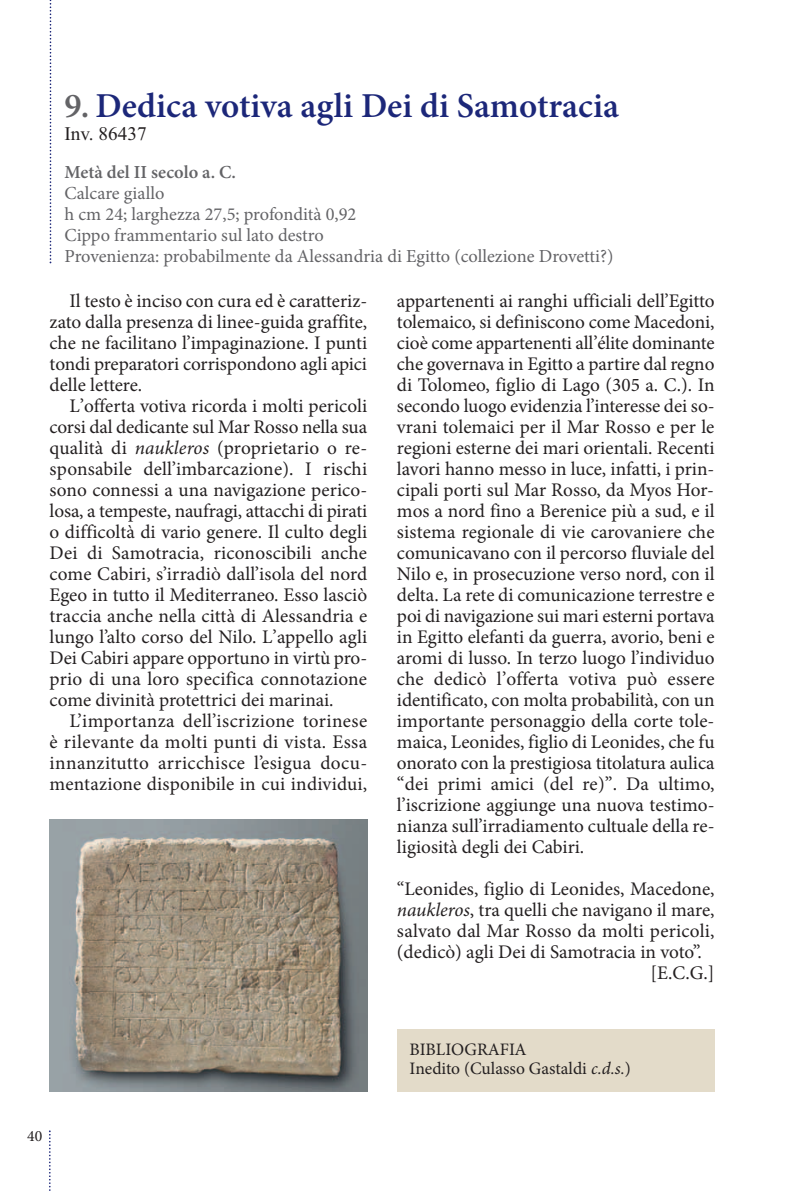
<style>
.page{position:relative;width:794px;height:1191px;background:#fff}
.page>*{position:absolute;margin:0;border:0;box-sizing:border-box;transform-origin:0 0}
.t1{font:600 35px "Minion Pro";color:#1c2779}
.t2{font:19.25px/21px "Minion Pro";color:#231f20;text-align:justify}
.t3{font:19.25px "Times New Roman";color:#231f20}
.t4{font:18.38px/21px "Minion Pro";color:#636366}
.t5{font:600 18.38px "Minion Pro";color:#636366}
.t6{font:17.5px/18.4px "Minion Pro";color:#231f20}
.t7{font:15.75px "Minion Pro";color:#231f20}
.s1{color:#636366}
.s2{font-style:italic}
</style>
<div class="page">
<div style="left:397px;top:1029px;width:317px;height:62px;background:#e3dbc9"></div>
<svg style="left:49px;top:1130px;width:2px;height:61px"></svg>
<svg style="left:50px;top:0;width:1px;height:263px"></svg>
<img style="left:50px;top:819px;width:317px;height:272px">
<h1 class="t1" style="left:64px;top:92px;width:556px"><span class="s1">9.</span> Dedica votiva agli Dei di Samotracia</h1>
<p class="t3" style="left:64px;top:122px;width:84px">Inv. 86437</p>
<p class="t5" style="left:64px;top:165px;width:173px">Metà del II secolo a. C.</p>
<p class="t4" style="left:64px;top:185px;width:550px">Calcare giallo<br>h cm 24; larghezza 27,5; profondità 0,92<br>Cippo frammentario sul lato destro<br>Provenienza: probabilmente da Alessandria di Egitto (collezione Drovetti?)</p>
<p class="t2" style="left:50px;top:292px;width:319px;text-indent:20px">Il testo è inciso con cura ed è caratteriz&shy;zato dalla presenza di linee-guida graffite, che ne facilitano l’impaginazione. I punti tondi preparatori corrispondono agli apici delle lettere.</p>
<p class="t2" style="left:50px;top:397px;width:319px;text-indent:20px">L’offerta votiva ricorda i molti pericoli corsi dal dedicante sul Mar Rosso nella sua qualità di <span class="s2">naukleros</span> (proprietario o re&shy;sponsabile dell’imbarcazione). I rischi sono connessi a una navigazione perico&shy;losa, a tempeste, naufragi, attacchi di pirati o difficoltà di vario genere. Il culto degli Dei di Samotracia, riconoscibili anche come Cabiri, s’irradiò dall’isola del nord Egeo in tutto il Mediterraneo. Esso lasciò traccia anche nella città di Alessandria e lungo l’alto corso del Nilo. L’appello agli Dei Cabiri appare opportuno in virtù pro&shy;prio di una loro specifica connotazione come divinità protettrici dei marinai.</p>
<p class="t2" style="left:50px;top:712px;width:319px;text-indent:20px">L’importanza dell’iscrizione torinese è rilevante da molti punti di vista. Essa innanzitutto arricchisce l’esigua docu&shy;mentazione disponibile in cui individui,</p>
<p class="t2" style="left:397px;top:292px;width:319px">appartenenti ai ranghi ufficiali dell’Egitto tolemaico, si definiscono come Macedoni, cioè come appartenenti all’élite dominante che governava in Egitto a partire dal regno di Tolomeo, figlio di Lago (305 a. C.). In secondo luogo evidenzia l’interesse dei so&shy;vrani tolemaici per il Mar Rosso e per le regioni esterne dei mari orientali. Recenti lavori hanno messo in luce, infatti, i prin&shy;cipali porti sul Mar Rosso, da Myos Hor&shy;mos a nord fino a Berenice più a sud, e il sistema regionale di vie carovaniere che comunicavano con il percorso fluviale del Nilo e, in prosecuzione verso nord, con il delta. La rete di comunicazione terrestre e poi di navigazione sui mari esterni portava in Egitto elefanti da guerra, avorio, beni e aromi di lusso. In terzo luogo l’individuo che dedicò l’offerta votiva può essere identificato, con molta probabilità, con un importante personaggio della corte tole&shy;maica, Leonides, figlio di Leonides, che fu onorato con la prestigiosa titolatura aulica “dei primi amici (del re)”. Da ultimo, l’iscrizione aggiunge una nuova testimo&shy;nianza sull’irradiamento cultuale della re&shy;ligiosità degli dei Cabiri.</p>
<p class="t2" style="left:397px;top:880px;width:319px">“Leonides, figlio di Leonides, Macedone,</p>
<p class="t2" style="left:397px;top:901px;width:319px"><span class="s2">naukleros</span>, tra quelli che navigano il mare,</p>
<p class="t2" style="left:397px;top:922px;width:319px">salvato dal Mar Rosso da molti pericoli,</p>
<p class="t2" style="left:397px;top:943px;width:306px">(dedicò) agli Dei di Samotracia in voto”.</p>
<p class="t2" style="left:650px;top:964px;width:65px">[E.C.G.]</p>
<p class="t7" style="left:27px;top:1129px;width:17px">40</p>
<p class="t6" style="left:409px;top:1042px;width:223px">BIBLIOGRAFIA<br>Inedito (Culasso Gastaldi <span class="s2">c.d.s.</span>)</p>
</div>
